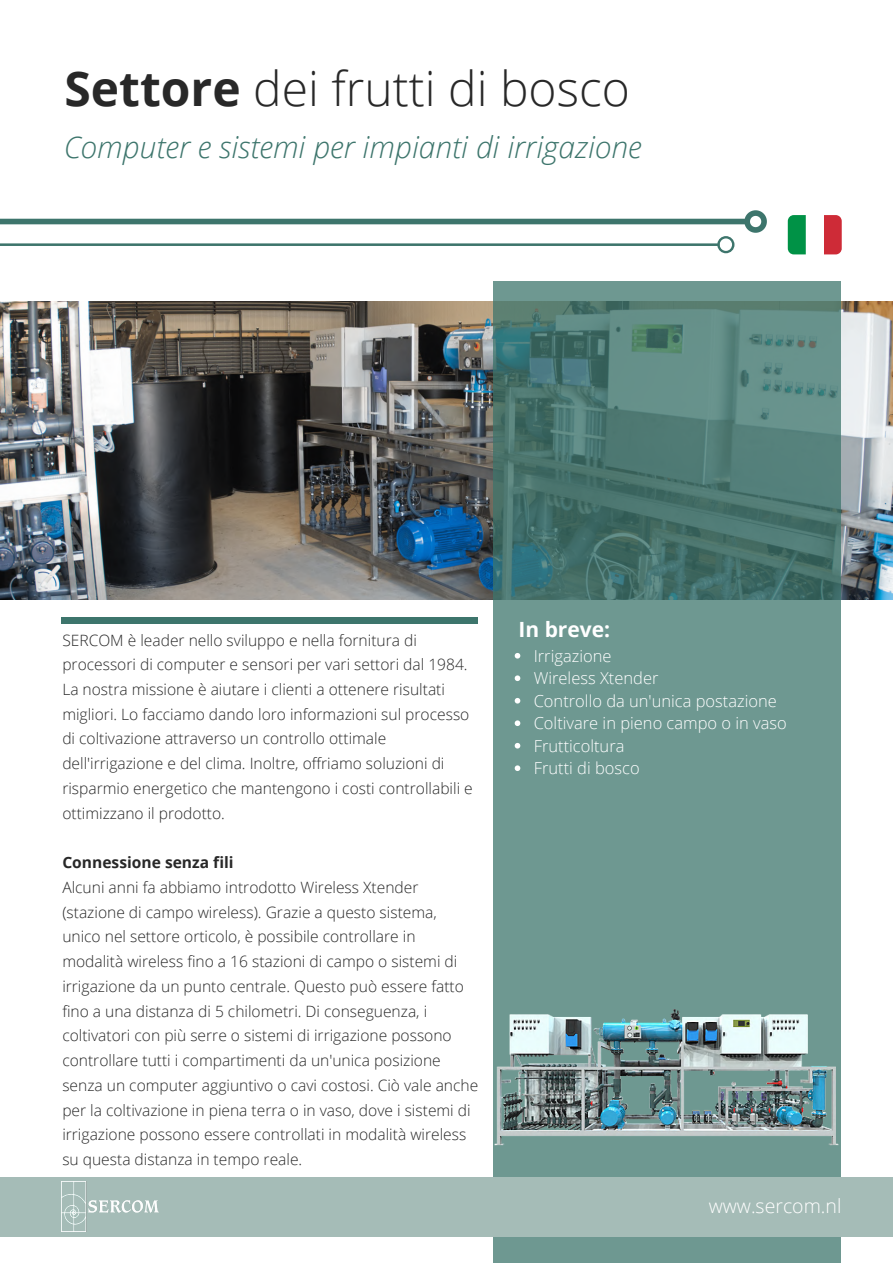
<style>
.page{position:relative;width:893px;height:1264px;background:#fff}
.page>*{position:absolute;margin:0;border:0;box-sizing:border-box;transform-origin:0 0}
.t1{font:300 48px "Open Sans";color:#282828}
.t2{font:italic 300 30px "Open Sans";color:#3d756c}
.t3{font:700 21px "Open Sans";color:#fff}
.t4{font:300 19.5px "Open Sans";color:#fff}
.t5{font:300 16.5px/22.5px "Open Sans";color:#fff}
.t6{font:300 15.6px/24.8px "Open Sans";color:#282828}
.t7{font:700 15.6px "Open Sans";color:#282828}
.s1{font-weight:700}
</style>
<div class="page">
<svg style="left:0;top:236px;width:734px;height:17px"></svg>
<img style="left:0;top:301px;width:892px;height:298px">
<img style="left:493px;top:281px;width:347px;height:980px">
<svg style="left:824px;top:215px;width:17px;height:39px"></svg>
<svg style="left:787px;top:215px;width:18px;height:39px"></svg>
<div style="left:0;top:219px;width:744px;height:5px;background:#3d756c"></div>
<svg style="left:740px;top:210px;width:27px;height:23px"></svg>
<div style="left:0;top:1177px;width:892px;height:59px;background:#a5bcb7"></div>
<img style="left:62px;top:1181px;width:96px;height:49px">
<div style="left:62px;top:617px;width:416px;height:6px;background:#3d756c"></div>
<img style="left:493px;top:1007px;width:348px;height:142px">
<svg style="left:514px;top:653px;width:6px;height:5px"></svg>
<svg style="left:514px;top:675px;width:6px;height:6px"></svg>
<svg style="left:514px;top:698px;width:6px;height:5px"></svg>
<svg style="left:514px;top:720px;width:6px;height:6px"></svg>
<svg style="left:514px;top:743px;width:6px;height:5px"></svg>
<svg style="left:514px;top:765px;width:6px;height:6px"></svg>
<h1 class="t1" style="left:64px;top:55px;width:567px"><span class="s1">Settore</span> dei frutti di bosco</h1>
<h2 class="t2" style="left:64px;top:126px;width:579px">Computer e sistemi per impianti di irrigazione</h2>
<p class="t6" style="left:62px;top:627px;width:412px">SERCOM è leader nello sviluppo e nella fornitura di processori di computer e sensori per vari settori dal 1984.<br>La nostra missione è aiutare i clienti a ottenere risultati migliori. Lo facciamo dando loro informazioni sul processo di coltivazione attraverso un controllo ottimale dell'irrigazione e del clima. Inoltre, offriamo soluzioni di risparmio energetico che mantengono i costi controllabili e ottimizzano il prodotto.</p>
<p class="t7" style="left:62px;top:851px;width:173px">Connessione senza fili</p>
<p class="t6" style="left:62px;top:874px;width:417px">Alcuni anni fa abbiamo introdotto Wireless Xtender (stazione di campo wireless). Grazie a questo sistema, unico nel settore orticolo, è possibile controllare in modalità wireless fino a 16 stazioni di campo o sistemi di irrigazione da un punto centrale. Questo può essere fatto fino a una distanza di 5 chilometri. Di conseguenza, i coltivatori con più serre o sistemi di irrigazione possono controllare tutti i compartimenti da un'unica posizione senza un computer aggiuntivo o cavi costosi. Ciò vale anche per la coltivazione in piena terra o in vaso, dove i sistemi di irrigazione possono essere controllati in modalità wireless su questa distanza in tempo reale.</p>
<h3 class="t3" style="left:518px;top:614px;width:93px">In breve:</h3>
<p class="t5" style="left:533px;top:644px;width:254px">Irrigazione<br>Wireless Xtender<br>Controllo da un'unica postazione<br>Coltivare in pieno campo o in vaso<br>Frutticoltura<br>Frutti di bosco</p>
<p class="t4" style="left:708px;top:1192px;width:134px">www.sercom.nl</p>
</div>
